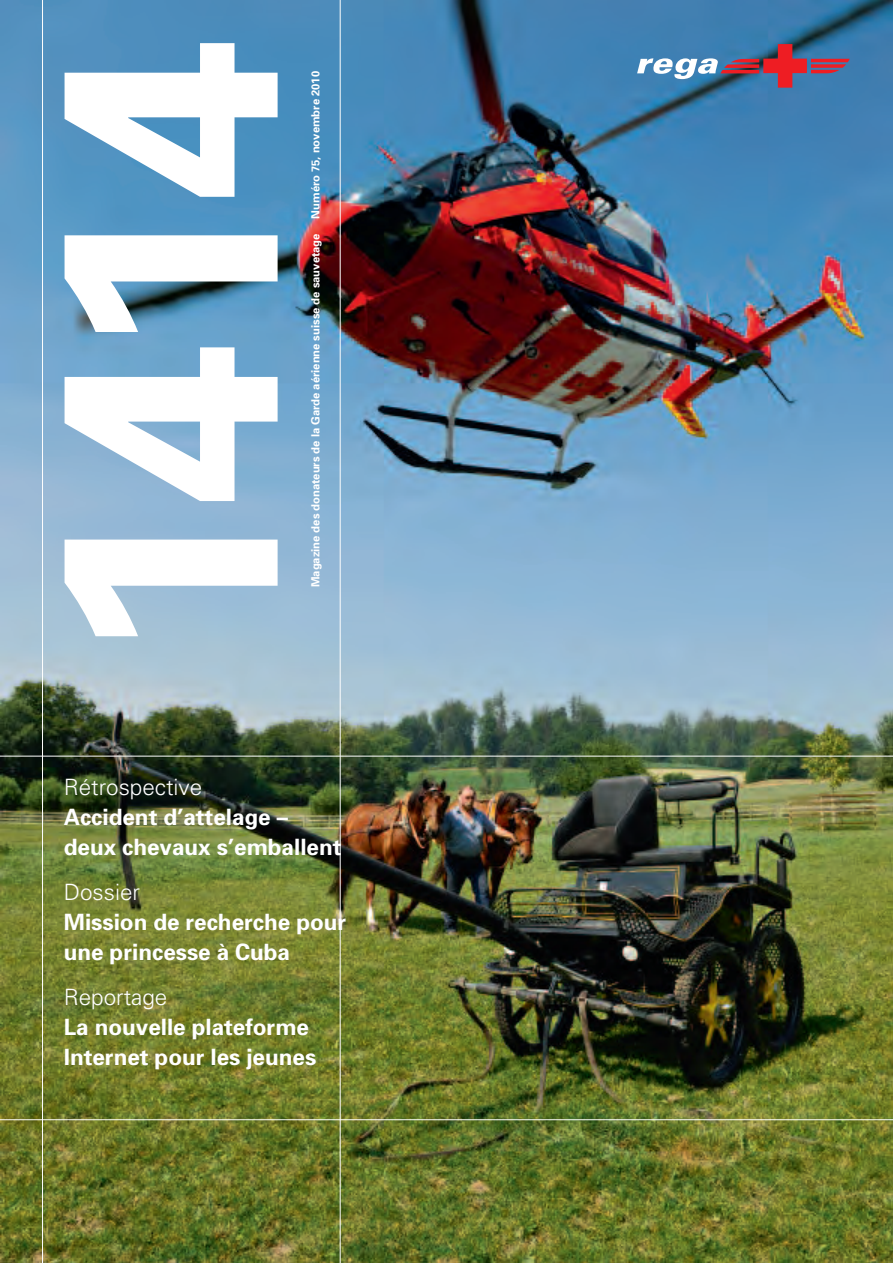
<style>
.page{position:relative;width:893px;height:1263px;background:#fff}
.page>*{position:absolute;margin:0;border:0;box-sizing:border-box;transform-origin:0 0}
.t1{font:700 307.95px "Univers";color:#fff}
.t2{font:700 22.5px/30px "Univers";color:#fff}
.t3{font:300 22.5px "Univers";color:#fff}
.t4{font:700 11.25px "Univers";color:#fff}
</style>
<div class="page">
<img style="left:0;top:0;width:893px;height:1263px">
<svg style="left:637px;top:44px;width:213px;height:44px;background:#6a7295"></svg>
<hr style="left:42px;top:0;width:1px;height:1263px;background:#fff">
<hr style="left:340px;top:0;width:1px;height:1263px;background:#fff">
<hr style="left:0;top:1119px;width:893px;height:1px;background:#fff">
<hr style="left:0;top:756px;width:893px;height:1px;background:#fff">
<h1 class="t1" style="left:55px;top:665px;width:629px;rotate:-90deg">1414</h1>
<p class="t4" style="left:311px;top:219px;width:149px;rotate:-90deg">Numéro 75, novembre 2010</p>
<p class="t4" style="left:311px;top:587px;width:355px;rotate:-90deg">Magazine des donateurs de la Garde aérienne suisse de sauvetage</p>
<p class="t3" style="left:64px;top:779px;width:140px">Rétrospective</p>
<p class="t2" style="left:64px;top:804px;width:279px">Accident d’attelage – deux chevaux s’emballent</p>
<p class="t3" style="left:64px;top:884px;width:78px">Dossier</p>
<p class="t2" style="left:64px;top:909px;width:284px">Mission de recherche pour une princesse à Cuba</p>
<p class="t3" style="left:64px;top:989px;width:105px">Reportage</p>
<p class="t2" style="left:64px;top:1014px;width:254px">La nouvelle plateforme<br>Internet pour les jeunes</p>
</div>
